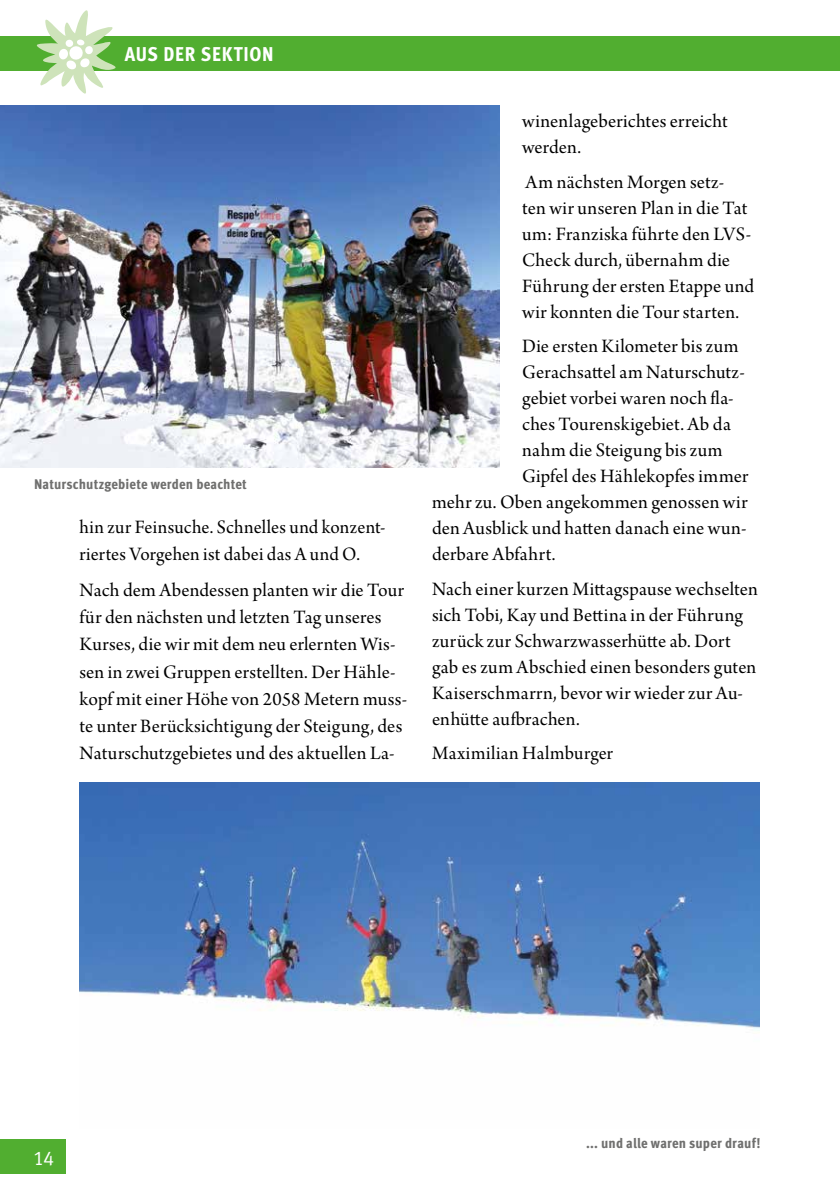
<style>
.page{position:relative;width:840px;height:1191px;background:#fff}
.page>*{position:absolute;margin:0;border:0;box-sizing:border-box;transform-origin:0 0}
.t1{font:20px/26px "Arno Pro Subhead";letter-spacing:.01em;color:#000}
.t2{font:20px "Arno Pro Subhead";letter-spacing:.03em;color:#000}
.t3{font:20px "Meta Cond Extra Bold LF";letter-spacing:.035em;color:#fff}
.t4{font:20px "Meta Caps";color:#fff}
.t5{font:14px "Meta Cond Extra Bold LF";letter-spacing:.01em;color:#6f6f6e;scale:1.04 1}
</style>
<div class="page">
<div style="left:0;top:1140px;width:65px;height:34px;background:#51ae30"></div>
<div style="left:0;top:37px;width:839px;height:34px;background:#51ae30"></div>
<img style="left:79px;top:782px;width:680px;height:249px">
<img style="left:0;top:105px;width:499px;height:363px">
<svg style="left:34px;top:10px;width:87px;height:84px"></svg>
<p class="t3" style="left:125px;top:42px;width:150px">AUS DER SEKTION</p>
<p class="t5" style="left:34px;top:476px;width:206px">Naturschutzgebiete werden beachtet</p>
<p class="t1" style="left:79px;top:514px;width:307px;line-height:27.2px">hin zur Feinsuche. Schnelles und konzent&shy;riertes Vorgehen ist dabei das A und O.</p>
<p class="t1" style="left:79px;top:577px;width:329px;line-height:27.2px">Nach dem Abendessen planten wir die Tour für den nächsten und letzten Tag unseres Kurses, die wir mit dem neu erlernten Wis&shy;sen in zwei Gruppen erstellten. Der Hähle&shy;kopf mit einer Höhe von 2058 Metern muss&shy;te unter Berücksichtigung der Steigung, des Naturschutzgebietes und des aktuellen La-</p>
<p class="t1" style="left:522px;top:109px;width:207px">winenlageberichtes erreicht werden.</p>
<p class="t1" style="left:522px;top:170px;width:233px">Am nächsten Morgen setz-<br>ten wir unseren Plan in die Tat um: Franziska führte den LVS-<br>Check durch, übernahm die<br>Führung der ersten Etappe und wir konnten die Tour starten.</p>
<p class="t1" style="left:522px;top:334px;width:218px">Die ersten Kilometer bis zum</p>
<p class="t1" style="left:522px;top:360px;width:224px">Gerachsattel am Naturschutz-</p>
<p class="t1" style="left:522px;top:386px;width:213px">gebiet vorbei waren noch fla-</p>
<p class="t1" style="left:522px;top:412px;width:210px">ches Tourenskigebiet. Ab da</p>
<p class="t1" style="left:522px;top:438px;width:202px">nahm die Steigung bis zum</p>
<p class="t1" style="left:522px;top:464px;width:227px">Gipfel des Hählekopfes immer</p>
<p class="t1" style="left:432px;top:490px;width:317px">mehr zu. Oben angekommen genossen wir</p>
<p class="t1" style="left:432px;top:516px;width:316px">den Ausblick und hatten danach eine wun-</p>
<p class="t1" style="left:432px;top:542px;width:125px">derbare Abfahrt.</p>
<p class="t1" style="left:432px;top:577px;width:327px">Nach einer kurzen Mittagspause wechselten sich Tobi, Kay und Bettina in der Führung zurück zur Schwarzwasserhütte ab. Dort gab es zum Abschied einen besonders guten Kaiserschmarrn, bevor wir wieder zur Au&shy;enhütte aufbrachen.</p>
<p class="t2" style="left:432px;top:742px;width:182px">Maximilian Halmburger</p>
<p class="t4" style="left:33px;top:1146px;width:22px">14</p>
<p class="t5" style="left:585px;top:1135px;width:169px">... und alle waren super drauf!</p>
</div>
